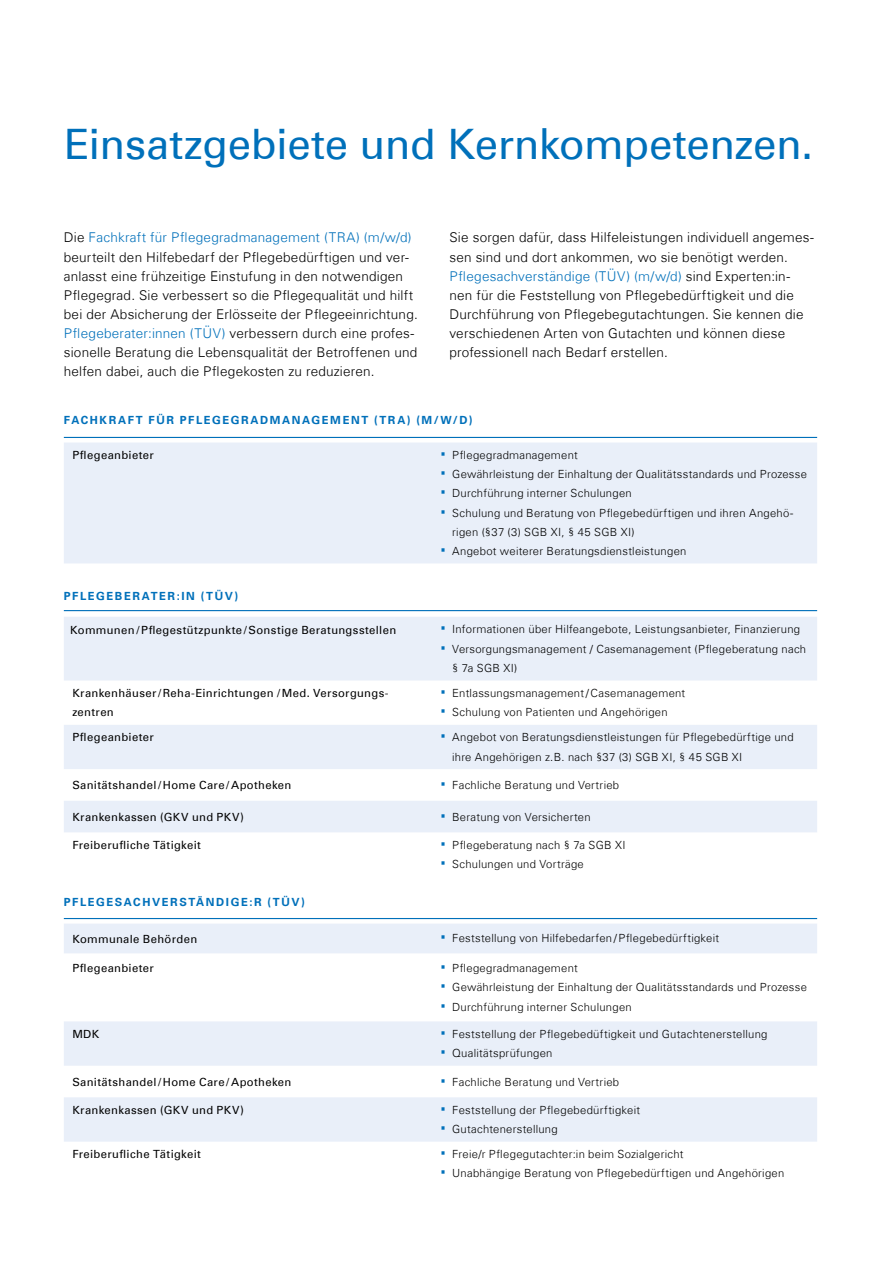
<style>
.page{position:relative;width:881px;height:1263px;background:#fff}
.page>*{position:absolute;margin:0;border:0;box-sizing:border-box;transform-origin:0 0}
._01_Headline{font:42px "Univers Com 55 Roman";letter-spacing:-.005em;color:#0070ba}
.t1{font:27px "Univers Com 55 Roman";color:#0070ba}
._03_Copy{font:300 13.5px/19.2px "Univers Com 45";letter-spacing:.015em;color:#000}
.t2{font:300 11.25px/19.2px "Univers Com 45";letter-spacing:.025em;color:#000}
._02_Table_Copy_left{font:11.25px/19.2px "Univers Com 55 Roman";letter-spacing:.03em;color:#000}
._01_Table_Headline{font:700 11.25px "Univers Com 65";letter-spacing:.145em;color:#0070ba}
.s1{color:#0070ba}
</style>
<div class="page">
<div style="left:64px;top:442px;width:752px;height:121px;background:#e9eff9"></div>
<hr style="left:64px;top:437px;width:752px;height:1px;background:#0070ba">
<svg style="left:64px;top:617px;width:752px;height:215px;fill:#e9eff9"></svg>
<hr style="left:64px;top:610px;width:752px;height:1px;background:#0070ba">
<svg style="left:64px;top:919px;width:752px;height:1px"></svg>
<svg style="left:64px;top:924px;width:752px;height:218px;fill:#e9eff9"></svg>
<hr style="left:64px;top:918px;width:752px;height:1px;background:#0070ba">
<p class="_01_Headline" style="left:64px;top:119px;width:750px">Einsatzgebiete und Kernkompetenzen.</p>
<p class="_03_Copy" style="left:64px;top:228px;width:355px">Die <span class="s1">Fachkraft für Pflegegradmanagement (TRA) (m/w/d) </span>beurteilt den Hilfebedarf der Pflegebedürftigen und ver&shy;anlasst eine frühzeitige Einstufung in den notwendigen Pflegegrad. Sie verbessert so die Pflegequalität und hilft bei der Absicherung der Erlösseite der Pflegeeinrichtung.</p>
<p class="_03_Copy" style="left:64px;top:324px;width:355px"><span class="s1">Pflegeberater:innen (TÜV)</span> verbessern durch eine profes&shy;sionelle Beratung die Lebensqualität der Betroffenen und helfen dabei, auch die Pflegekosten zu reduzieren.</p>
<p class="_03_Copy" style="left:449px;top:228px;width:366px">Sie sorgen dafür, dass Hilfeleistungen individuell angemes&shy;sen sind und dort ankommen, wo sie benötigt werden.</p>
<p class="_03_Copy" style="left:449px;top:266px;width:355px"><span class="s1">Pflegesachverständige (TÜV) (m/w/d)</span> sind Experten:in&shy;nen für die Feststellung von Pflegebedürftigkeit und die Durchführung von Pflegebegutachtungen. Sie kennen die verschiedenen Arten von Gutachten und können diese professionell nach Bedarf erstellen.</p>
<p class="_01_Table_Headline" style="left:64px;top:413px;width:410px">FACHKRAFT FÜR PFLEGEGRADMANAGEMENT (TRA) (M/W/D)</p>
<p class="_02_Table_Copy_left" style="left:72px;top:446px;width:83px">Pflegeanbieter</p>
<p class="t1" style="left:439px;top:436px;width:9px">·</p>
<p class="t2" style="left:452px;top:446px;width:127px">Pflegegradmanagement</p>
<p class="t1" style="left:439px;top:455px;width:9px">·</p>
<p class="t2" style="left:452px;top:465px;width:356px">Gewährleistung der Einhaltung der Qualitätsstandards und Prozesse</p>
<p class="t1" style="left:439px;top:475px;width:9px">·</p>
<p class="t2" style="left:452px;top:484px;width:181px">Durchführung interner Schulungen</p>
<p class="t1" style="left:439px;top:494px;width:9px">·</p>
<p class="t2" style="left:452px;top:503px;width:342px">Schulung und Beratung von Pflegebedürftigen und ihren Angehö&shy;rigen (§37 (3) SGB XI, § 45 SGB XI)</p>
<p class="t1" style="left:439px;top:532px;width:9px">·</p>
<p class="t2" style="left:452px;top:541px;width:236px">Angebot weiterer Beratungsdienstleistungen</p>
<p class="_01_Table_Headline" style="left:64px;top:589px;width:176px">PFLEGEBERATER:IN (TÜV)</p>
<p class="_02_Table_Copy_left" style="left:70px;top:620px;width:327px">Kommunen/Pflegestützpunkte /Sonstige Beratungsstellen</p>
<p class="t1" style="left:439px;top:610px;width:9px">·</p>
<p class="t2" style="left:452px;top:620px;width:349px">Informationen über Hilfeangebote, Leistungsanbieter, Finanzierung</p>
<p class="t1" style="left:439px;top:630px;width:9px">·</p>
<p class="t2" style="left:452px;top:639px;width:355px">Versorgungsmanagement / Casemanagement (Pflegeberatung nach § 7a SGB XI)</p>
<p class="_02_Table_Copy_left" style="left:72px;top:684px;width:317px">Krankenhäuser/Reha-Einrichtungen /Med. Versorgungs&shy;zentren</p>
<p class="t1" style="left:439px;top:674px;width:9px">·</p>
<p class="t2" style="left:452px;top:683px;width:234px">Entlassungsmanagement/Casemanagement</p>
<p class="t1" style="left:439px;top:693px;width:9px">·</p>
<p class="t2" style="left:452px;top:703px;width:217px">Schulung von Patienten und Angehörigen</p>
<p class="_02_Table_Copy_left" style="left:72px;top:728px;width:83px">Pflegeanbieter</p>
<p class="t1" style="left:439px;top:719px;width:9px">·</p>
<p class="t2" style="left:452px;top:728px;width:343px">Angebot von Beratungsdienstleistungen für Pflegebedürftige und ihre Angehörigen z.B. nach §37 (3) SGB XI, § 45 SGB XI</p>
<p class="_02_Table_Copy_left" style="left:72px;top:775px;width:220px">Sanitätshandel / Home Care / Apotheken</p>
<p class="t1" style="left:439px;top:766px;width:9px">·</p>
<p class="t2" style="left:452px;top:775px;width:168px">Fachliche Beratung und Vertrieb</p>
<p class="_02_Table_Copy_left" style="left:72px;top:807px;width:173px">Krankenkassen (GKV und PKV)</p>
<p class="t1" style="left:439px;top:798px;width:9px">·</p>
<p class="t2" style="left:452px;top:807px;width:140px">Beratung von Versicherten</p>
<p class="_02_Table_Copy_left" style="left:72px;top:835px;width:130px">Freiberufliche Tätigkeit</p>
<p class="t1" style="left:439px;top:826px;width:9px">·</p>
<p class="t2" style="left:452px;top:835px;width:175px">Pflegeberatung nach § 7a SGB XI</p>
<p class="t1" style="left:439px;top:845px;width:9px">·</p>
<p class="t2" style="left:452px;top:854px;width:133px">Schulungen und Vorträge</p>
<p class="_01_Table_Headline" style="left:64px;top:895px;width:242px">PFLEGESACHVERSTÄNDIGE:R (TÜV)</p>
<p class="_02_Table_Copy_left" style="left:72px;top:929px;width:126px">Kommunale Behörden</p>
<p class="t1" style="left:439px;top:919px;width:9px">·</p>
<p class="t2" style="left:452px;top:928px;width:268px">Feststellung von Hilfebedarfen /Pflegebedürftigkeit</p>
<p class="_02_Table_Copy_left" style="left:72px;top:959px;width:83px">Pflegeanbieter</p>
<p class="t1" style="left:439px;top:949px;width:9px">·</p>
<p class="t2" style="left:452px;top:959px;width:127px">Pflegegradmanagement</p>
<p class="t1" style="left:439px;top:969px;width:9px">·</p>
<p class="t2" style="left:452px;top:978px;width:356px">Gewährleistung der Einhaltung der Qualitätsstandards und Prozesse</p>
<p class="t1" style="left:439px;top:988px;width:9px">·</p>
<p class="t2" style="left:452px;top:997px;width:181px">Durchführung interner Schulungen</p>
<p class="_02_Table_Copy_left" style="left:72px;top:1024px;width:28px">MDK</p>
<p class="t1" style="left:439px;top:1015px;width:9px">·</p>
<p class="t2" style="left:452px;top:1024px;width:316px">Feststellung der Pflegebedüftigkeit und Gutachtenerstellung</p>
<p class="t1" style="left:439px;top:1034px;width:9px">·</p>
<p class="t2" style="left:452px;top:1043px;width:102px">Qualitätsprüfungen</p>
<p class="_02_Table_Copy_left" style="left:72px;top:1072px;width:220px">Sanitätshandel / Home Care / Apotheken</p>
<p class="t1" style="left:439px;top:1063px;width:9px">·</p>
<p class="t2" style="left:452px;top:1072px;width:168px">Fachliche Beratung und Vertrieb</p>
<p class="_02_Table_Copy_left" style="left:72px;top:1100px;width:173px">Krankenkassen (GKV und PKV)</p>
<p class="t1" style="left:439px;top:1091px;width:9px">·</p>
<p class="t2" style="left:452px;top:1100px;width:189px">Feststellung der Pflegebedürftigkeit</p>
<p class="t1" style="left:439px;top:1110px;width:9px">·</p>
<p class="t2" style="left:452px;top:1119px;width:107px">Gutachtenerstellung</p>
<p class="_02_Table_Copy_left" style="left:72px;top:1145px;width:130px">Freiberufliche Tätigkeit</p>
<p class="t1" style="left:439px;top:1135px;width:9px">·</p>
<p class="t2" style="left:452px;top:1145px;width:233px">Freie/r Pflegegutachter:in beim Sozialgericht</p>
<p class="t1" style="left:439px;top:1154px;width:9px">·</p>
<p class="t2" style="left:452px;top:1164px;width:333px">Unabhängige Beratung von Pflegebedürftigen und Angehörigen</p>
</div>
